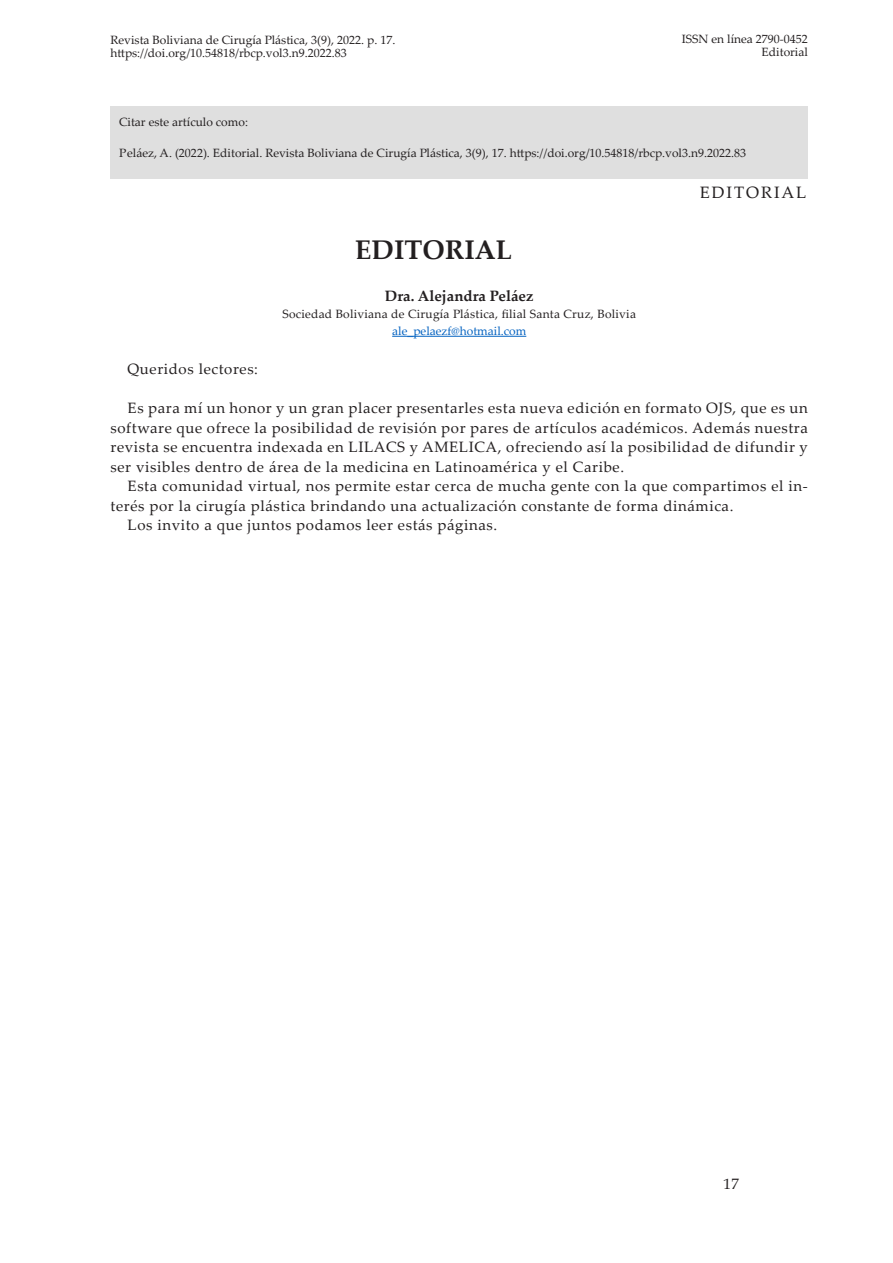
<style>
.page{position:relative;width:893px;height:1263px;background:#fff}
.page>*{position:absolute;margin:0;border:0;box-sizing:border-box;transform-origin:0 0}
.Título_PRINCIPAL{font:700 27px "Palatino Linotype";color:#231f20}
.titulo_sección{font:16.5px "Palatino Linotype";letter-spacing:.12em;color:#231f20}
.Párrafo{font:15px/19.5px "Palatino Linotype";letter-spacing:.04em;color:#231f20;text-align:justify}
.Nombre_autores{font:700 15px "Palatino Linotype";color:#231f20}
.t1{font:15px "Book Antiqua";color:#231f20}
.Cita_portada{font:12px/12.9px "Palatino Linotype";color:#231f20}
.Datos_autores{font:12px "Palatino Linotype";letter-spacing:.02em;color:#231f20}
.Datos_autores_email{font:12px "Palatino Linotype";color:#0563c1}
.titulo_citar{font:12px "Palatino Linotype";color:#231f20}
</style>
<div class="page">
<hr style="left:392px;top:336px;width:134px;height:1px;background:#0563c1">
<div style="left:111px;top:106px;width:697px;height:73px;background:#dfdfdf"></div>
<p class="Cita_portada" style="left:111px;top:33px;width:286px">Revista Boliviana de Cirugía Plástica, 3(9), 2022. p. 17. https://doi.org/10.54818/rbcp.vol3.n9.2022.83</p>
<p class="Cita_portada" style="left:682px;top:32px;width:128px;text-align:right">ISSN en línea 2790-0452<br>Editorial</p>
<p class="titulo_citar" style="left:119px;top:113px;width:130px">Citar este artículo como:</p>
<p class="Cita_portada" style="left:119px;top:146px;width:628px">Peláez, A. (2022). Editorial. Revista Boliviana de Cirugía Plástica, 3(9), 17. https://doi.org/10.54818/rbcp.vol3.n9.2022.83</p>
<p class="Título_PRINCIPAL" style="left:355px;top:231px;width:158px">EDITORIAL</p>
<p class="Nombre_autores" style="left:385px;top:285px;width:150px">Dra. Alejandra Peláez</p>
<p class="Datos_autores" style="left:282px;top:305px;width:355px">Sociedad Boliviana de Cirugía Plástica, filial Santa Cruz, Bolivia</p>
<p class="Datos_autores_email" style="left:392px;top:322px;width:136px">ale_pelaezf@hotmail.com</p>
<p class="titulo_sección" style="left:700px;top:180px;width:108px">EDITORIAL</p>
<p class="Párrafo" style="left:128px;top:359px;width:132px">Queridos lectores:</p>
<p class="Párrafo" style="left:111px;top:398px;width:699px;text-indent:17px">Es para mí un honor y un gran placer presentarles esta nueva edición en formato OJS, que es un software que ofrece la posibilidad de revisión por pares de artículos académicos. Además nuestra revista se encuentra indexada en LILACS y AMELICA, ofreciendo así la posibilidad de difundir y ser visibles dentro de área de la medicina en Latinoamérica y el Caribe.</p>
<p class="Párrafo" style="left:111px;top:476px;width:699px;text-indent:17px">Esta comunidad virtual, nos permite estar cerca de mucha gente con la que compartimos el in&shy;terés por la cirugía plástica brindando una actualización constante de forma dinámica.</p>
<p class="Párrafo" style="left:128px;top:515px;width:371px">Los invito a que juntos podamos leer estás páginas.</p>
<p class="t1" style="left:723px;top:1173px;width:17px">17</p>
</div>
